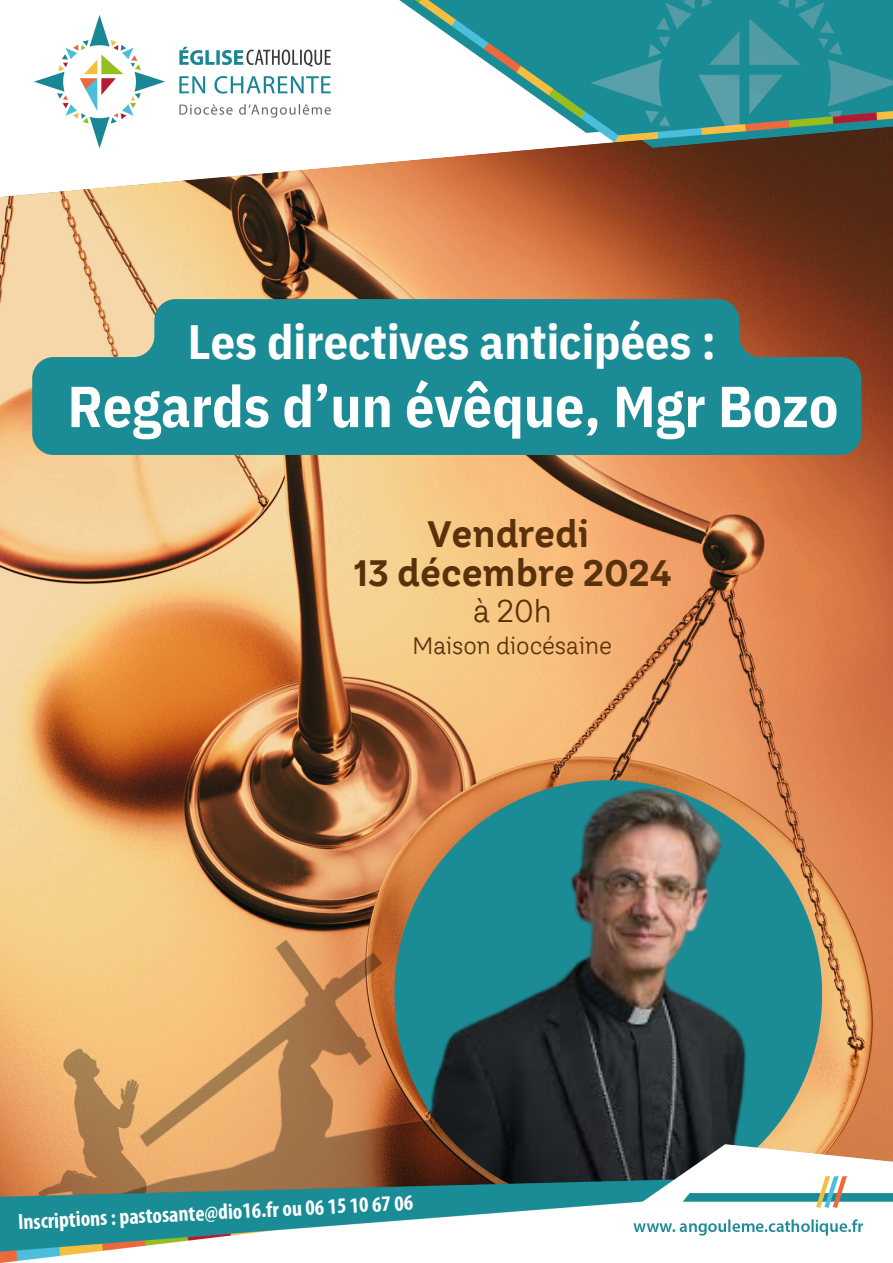
<style>
.page{position:relative;width:893px;height:1263px;background:#fff}
.page>*{position:absolute;margin:0;border:0;box-sizing:border-box;transform-origin:0 0}
.t1{font:700 57.75px "IBM Plex Sans Cond";color:#fff}
.t2{font:700 48px "IBM Plex Sans Cond";color:#fff}
.t3{font:700 36.6px/39.6px "TT Hazelnuts";color:#59320c;text-align:center}
.t4{font:31.28px "TT Hazelnuts";color:#59320c}
.t5{font:23.62px "TT Hazelnuts";color:#59320c}
.t6{font:700 condensed 21.98px "Myriad Pro";color:#fff}
</style>
<div class="page">
<img style="left:0;top:213px;width:893px;height:931px">
<img style="left:0;top:0;width:893px;height:213px">
<img style="left:0;top:704px;width:566px;height:440px">
<svg style="left:38px;top:1044px;width:109px;height:100px;background:#d8a367"></svg>
<img style="left:394px;top:783px;width:425px;height:425px;border-radius:50%">
<img style="left:0;top:1144px;width:893px;height:119px">
<svg style="left:32px;top:299px;width:829px;height:156px;background:#2e8b90"></svg>
<h2 class="t2" style="left:188px;top:310px;width:530px">Les directives anticipées :</h2>
<h2 class="t1" style="left:68px;top:368px;width:772px">Regards d’un évêque, Mgr Bozo</h2>
<p class="t3" style="left:354px;top:514px;width:319px">Vendredi<br>13 décembre 2024</p>
<p class="t4" style="left:473px;top:592px;width:80px">à 20h</p>
<p class="t5" style="left:412px;top:631px;width:201px">Maison diocésaine</p>
<p class="t6" style="left:18px;top:1213px;width:397px;rotate:-3deg">Inscriptions : pastosante@dio16.fr ou 06 15 10 67 06</p>
</div>
